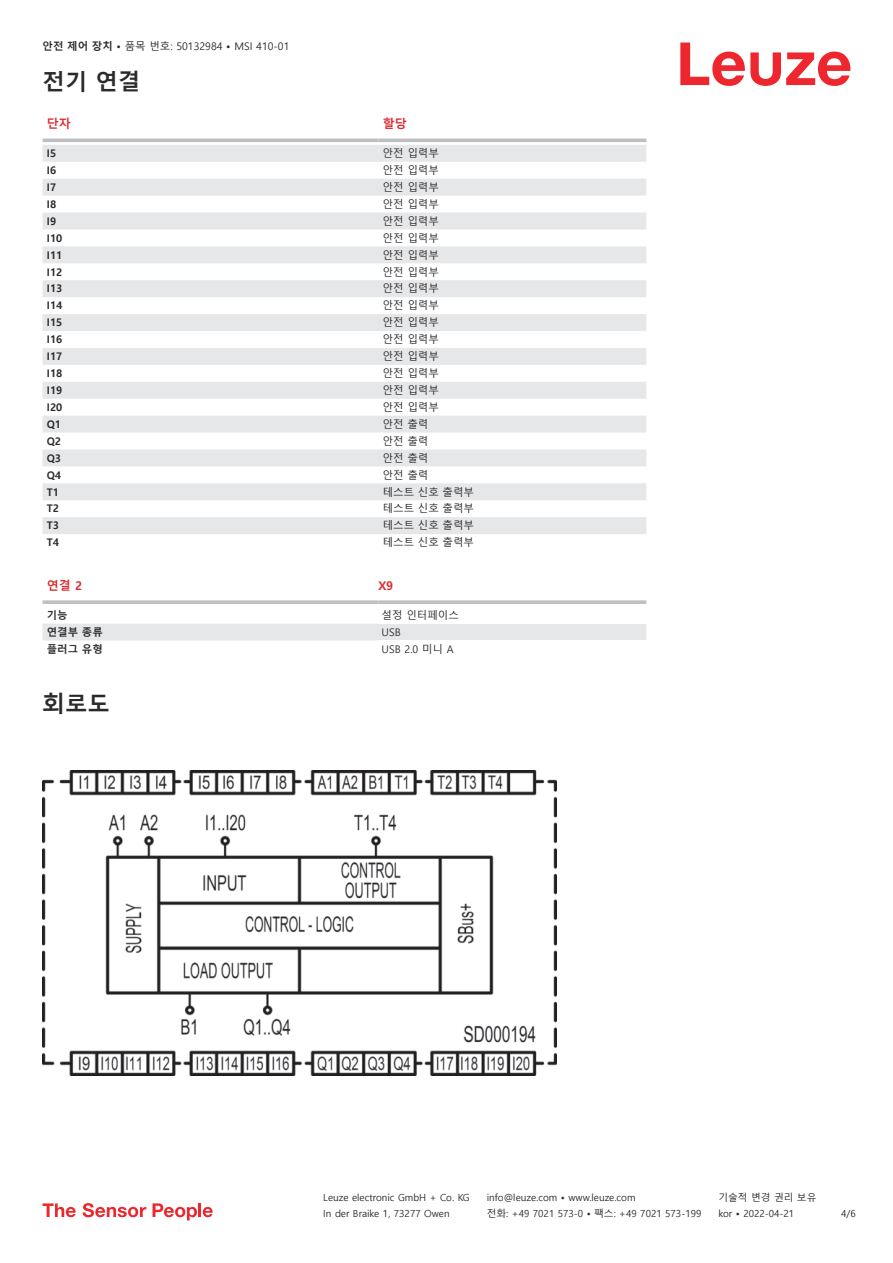
<style>
.page{position:relative;width:893px;height:1263px;background:#fff}
.page>*{position:absolute;margin:0;border:0;box-sizing:border-box;transform-origin:0 0}
.t1{font:700 22.5px "Malgun Gothic";color:#2b292a}
.t2{font:700 12px "Malgun Gothic";color:#db2a30}
.t3{font:10.5px "Malgun Gothic";color:#2b292a}
.t4{font:700 10.5px "Malgun Gothic";color:#2b292a}
.t5{font:9.75px "Malgun Gothic";color:#2b292a}
.s1{font-weight:700}
</style>
<div class="page">
<svg style="left:680px;top:43px;width:170px;height:43px"></svg>
<svg style="left:43px;top:145px;width:603px;height:389px;fill:#eaebed"></svg>
<hr style="left:43px;top:139px;width:335px;height:3px;background:#bdbfc1">
<hr style="left:378px;top:139px;width:268px;height:3px;background:#bdbfc1">
<svg style="left:43px;top:640px;width:335px;height:1px"></svg>
<div style="left:43px;top:624px;width:335px;height:16px;background:#e6e7e9"></div>
<svg style="left:43px;top:600px;width:335px;height:4px"></svg>
<svg style="left:378px;top:600px;width:268px;height:4px"></svg>
<div style="left:378px;top:624px;width:268px;height:16px;background:#e6e7e9"></div>
<svg style="left:43px;top:1203px;width:33px;height:14px"></svg>
<svg style="left:83px;top:1203px;width:63px;height:14px"></svg>
<svg style="left:153px;top:1203px;width:44px;height:17px"></svg>
<hr style="left:198px;top:1203px;width:3px;height:14px;background:#ed272d">
<svg style="left:203px;top:1207px;width:10px;height:10px"></svg>
<img style="left:43px;top:771px;width:513px;height:305px">
<p class="t3" style="left:43px;top:41px;width:248px"><span class="s1">안전 제어 장치 •</span> 품목 번호: 50132984 <span class="s1">•</span> MSI 410-01</p>
<h1 class="t1" style="left:43px;top:69px;width:99px">전기 연결</h1>
<p class="t2" style="left:47px;top:116px;width:25px">단자</p>
<p class="t2" style="left:383px;top:116px;width:25px">할당</p>
<p class="t4" style="left:47px;top:147px;width:11px">I5</p>
<p class="t3" style="left:383px;top:147px;width:58px">안전 입력부</p>
<p class="t4" style="left:47px;top:164px;width:11px">I6</p>
<p class="t3" style="left:383px;top:164px;width:58px">안전 입력부</p>
<p class="t4" style="left:47px;top:181px;width:11px">I7</p>
<p class="t3" style="left:383px;top:181px;width:58px">안전 입력부</p>
<p class="t4" style="left:47px;top:198px;width:11px">I8</p>
<p class="t3" style="left:383px;top:198px;width:58px">안전 입력부</p>
<p class="t4" style="left:47px;top:215px;width:11px">I9</p>
<p class="t3" style="left:383px;top:215px;width:58px">안전 입력부</p>
<p class="t4" style="left:47px;top:232px;width:17px">I10</p>
<p class="t3" style="left:383px;top:232px;width:58px">안전 입력부</p>
<p class="t4" style="left:47px;top:249px;width:17px">I11</p>
<p class="t3" style="left:383px;top:249px;width:58px">안전 입력부</p>
<p class="t4" style="left:47px;top:265px;width:17px">I12</p>
<p class="t3" style="left:383px;top:266px;width:58px">안전 입력부</p>
<p class="t4" style="left:47px;top:282px;width:17px">I13</p>
<p class="t3" style="left:383px;top:283px;width:58px">안전 입력부</p>
<p class="t4" style="left:47px;top:299px;width:17px">I14</p>
<p class="t3" style="left:383px;top:300px;width:58px">안전 입력부</p>
<p class="t4" style="left:47px;top:316px;width:17px">I15</p>
<p class="t3" style="left:383px;top:317px;width:58px">안전 입력부</p>
<p class="t4" style="left:47px;top:333px;width:17px">I16</p>
<p class="t3" style="left:383px;top:333px;width:58px">안전 입력부</p>
<p class="t4" style="left:47px;top:350px;width:17px">I17</p>
<p class="t3" style="left:383px;top:350px;width:58px">안전 입력부</p>
<p class="t4" style="left:47px;top:367px;width:17px">I18</p>
<p class="t3" style="left:383px;top:367px;width:58px">안전 입력부</p>
<p class="t4" style="left:47px;top:384px;width:17px">I19</p>
<p class="t3" style="left:383px;top:384px;width:58px">안전 입력부</p>
<p class="t4" style="left:47px;top:401px;width:17px">I20</p>
<p class="t3" style="left:383px;top:401px;width:58px">안전 입력부</p>
<p class="t4" style="left:47px;top:418px;width:16px">Q1</p>
<p class="t3" style="left:383px;top:418px;width:47px">안전 출력</p>
<p class="t4" style="left:47px;top:435px;width:16px">Q2</p>
<p class="t3" style="left:383px;top:435px;width:47px">안전 출력</p>
<p class="t4" style="left:47px;top:452px;width:16px">Q3</p>
<p class="t3" style="left:383px;top:452px;width:47px">안전 출력</p>
<p class="t4" style="left:47px;top:469px;width:16px">Q4</p>
<p class="t3" style="left:383px;top:469px;width:47px">안전 출력</p>
<p class="t4" style="left:47px;top:485px;width:14px">T1</p>
<p class="t3" style="left:383px;top:486px;width:93px">테스트 신호 출력부</p>
<p class="t4" style="left:47px;top:502px;width:14px">T2</p>
<p class="t3" style="left:383px;top:503px;width:93px">테스트 신호 출력부</p>
<p class="t4" style="left:47px;top:519px;width:14px">T3</p>
<p class="t3" style="left:383px;top:520px;width:93px">테스트 신호 출력부</p>
<p class="t4" style="left:47px;top:536px;width:14px">T4</p>
<p class="t3" style="left:383px;top:537px;width:93px">테스트 신호 출력부</p>
<p class="t2" style="left:47px;top:578px;width:37px">연결 2</p>
<p class="t2" style="left:378px;top:578px;width:16px">X9</p>
<p class="t4" style="left:47px;top:609px;width:22px">기능</p>
<p class="t3" style="left:382px;top:609px;width:79px">설정 인터페이스</p>
<p class="t4" style="left:47px;top:626px;width:58px">연결부 종류</p>
<p class="t3" style="left:382px;top:626px;width:21px">USB</p>
<p class="t4" style="left:47px;top:643px;width:58px">플러그 유형</p>
<p class="t3" style="left:382px;top:643px;width:74px">USB 2.0 미니 A</p>
<h1 class="t1" style="left:43px;top:690px;width:69px">회로도</h1>
<p class="t5" style="left:323px;top:1192px;width:148px">Leuze electronic GmbH + Co. KG</p>
<p class="t5" style="left:487px;top:1192px;width:150px">info@leuze.com • www.leuze.com</p>
<p class="t5" style="left:718px;top:1192px;width:100px">기술적 변경 권리 보유</p>
<p class="t5" style="left:323px;top:1208px;width:128px">In der Braike 1, 73277 Owen</p>
<p class="t5" style="left:487px;top:1208px;width:216px">전화: +49 7021 573-0 • 팩스: +49 7021 573-199</p>
<p class="t5" style="left:718px;top:1208px;width:77px">kor • 2022-04-21</p>
<p class="t5" style="left:841px;top:1208px;width:16px">4 /6</p>
</div>
